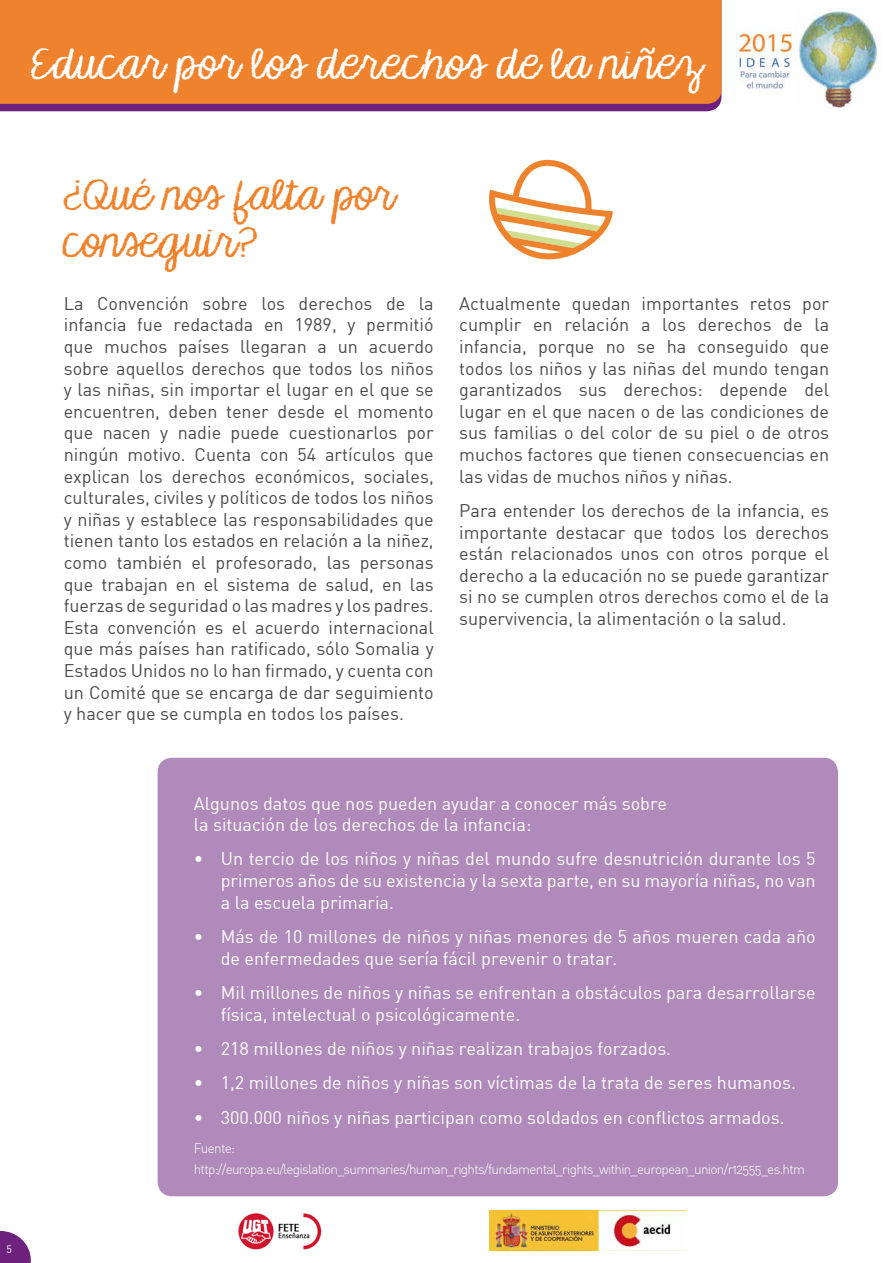
<style>
.page{position:relative;width:893px;height:1263px;background:#fff}
.page>*{position:absolute;margin:0;border:0;box-sizing:border-box;transform-origin:0 0}
.t1{font:40.5px "KG Makes You Stronger";letter-spacing:.04em;color:#fff}
.t2{font:40.5px/46.5px "KG Makes You Stronger";letter-spacing:.01em;color:#ef822c}
.t3{font:18px/21.6px "DIN";color:#4b4b4d;text-align:justify}
.t4{font:18px/21.6px "DIN";color:#fff}
.t5{font:300 13.5px/21.6px "DIN Alternate";letter-spacing:-.05em;color:#fff}
.t6{font:10.5px "DIN";color:#fff}
</style>
<div class="page">
<div style="left:0;top:104px;width:720px;height:7px;background:#6e217d"></div>
<div style="left:0;top:0;width:721px;height:104px;background:#ef822c"></div>
<img style="left:489px;top:1211px;width:196px;height:40px">
<img style="left:238px;top:1213px;width:84px;height:37px">
<svg style="left:0;top:1231px;width:31px;height:32px"></svg>
<img style="left:799px;top:11px;width:78px;height:97px">
<img style="left:738px;top:31px;width:54px;height:58px">
<svg style="left:489px;top:159px;width:124px;height:101px"></svg>
<div style="left:158px;top:758px;width:680px;height:438px;background:#b08aba;border-radius:14px"></div>
<h1 class="t1" style="left:31px;top:39px;width:672px">Educar por los derechos de la niñez</h1>
<p class="t6" style="left:6px;top:1242px;width:7px">5</p>
<h1 class="t2" style="left:63px;top:175px;width:333px">¿Qué nos falta por conseguir?</h1>
<p class="t3" style="left:64px;top:292px;width:371px">La Convención sobre los derechos de la infancia fue redactada en 1989, y permitió que muchos países llegaran a un acuerdo sobre aquellos derechos que todos los niños y las niñas, sin importar el lugar en el que se encuentren, deben tener desde el momento que nacen y nadie puede cuestionarlos por ningún motivo. Cuenta con 54 artículos que explican los derechos económicos, sociales, culturales, civiles y políticos de todos los niños y niñas y establece las responsabilidades que tienen tanto los estados en relación a la niñez, como también el profesorado, las personas que trabajan en el sistema de salud, en las fuerzas de seguridad o las madres y los padres.<br>Esta convención es el acuerdo internacional que más países han ratificado, sólo Somalia y Estados Unidos no lo han firmado, y cuenta con un Comité que se encarga de dar seguimiento y hacer que se cumpla en todos los países.</p>
<p class="t3" style="left:459px;top:292px;width:371px">Actualmente quedan importantes retos por cumplir en relación a los derechos de la infancia, porque no se ha conseguido que todos los niños y las niñas del mundo tengan garantizados sus derechos: depende del lugar en el que nacen o de las condiciones de sus familias o del color de su piel o de otros muchos factores que tienen consecuencias en las vidas de muchos niños y niñas.</p>
<p class="t3" style="left:459px;top:499px;width:371px">Para entender los derechos de la infancia, es importante destacar que todos los derechos están relacionados unos con otros porque el derecho a la educación no se puede garantizar si no se cumplen otros derechos como el de la supervivencia, la alimentación o la salud.</p>
<p class="t4" style="left:194px;top:792px;width:475px">Algunos datos que nos pueden ayudar a conocer más sobre la situación de los derechos de la infancia:</p>
<p class="t4" style="left:221px;top:848px;width:596px;text-align:justify;text-indent:-27px">• Un tercio de los niños y niñas del mundo sufre desnutrición durante los 5 primeros años de su existencia y la sexta parte, en su mayoría niñas, no van a la escuela primaria.</p>
<p class="t4" style="left:221px;top:925px;width:596px;text-indent:-27px">• Más de 10 millones de niños y niñas menores de 5 años mueren cada año de enfermedades que sería fácil prevenir o tratar.</p>
<p class="t4" style="left:221px;top:981px;width:596px;text-indent:-27px">• Mil millones de niños y niñas se enfrentan a obstáculos para desarrollarse física, intelectual o psicológicamente.</p>
<p class="t4" style="left:194px;top:1037px;width:479px">• 218 millones de niños y niñas realizan trabajos forzados.</p>
<p class="t4" style="left:194px;top:1072px;width:604px">• 1,2 millones de niños y niñas son víctimas de la trata de seres humanos.</p>
<p class="t4" style="left:194px;top:1106px;width:592px">• 300.000 niños y niñas participan como soldados en conflictos armados.</p>
<p class="t5" style="left:194px;top:1137px;width:613px">Fuente: http://europa.eu/legislation_summaries/human_rights/fundamental_rights_within_european_union/r12555_es.htm</p>
</div>
